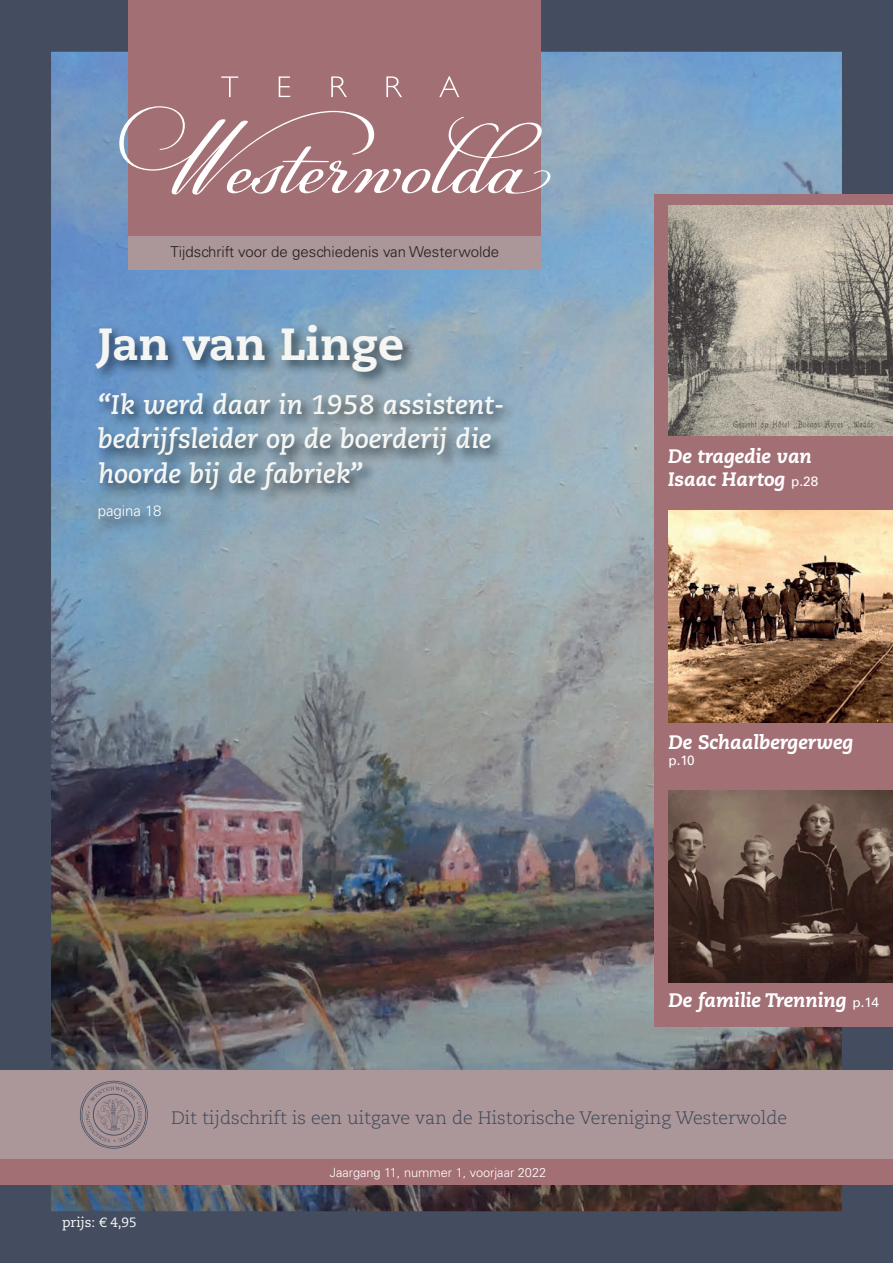
<style>
.page{position:relative;width:893px;height:1263px;background:#434d5f}
.page>*{position:absolute;margin:0;border:0;box-sizing:border-box;transform-origin:0 0}
.t1{font:800 45px "Caecilia LT Std";color:#f5f6f3}
.t2{font:italic 700 27px/34.5px "Caecilia LT Std";color:#f5f6f3}
.t3{font:italic 800 19.5px/23.4px "Caecilia LT Std";color:#fff}
.t4{font:300 18px "Caecilia LT Std";color:#3e4757}
.t5{font:300 15px "Univers LT Std";color:#231f20}
.t6{font:300 15px "Univers LT Std";color:#fff}
.t7{font:13.5px "Caecilia LT Std";color:#fafaf8}
.t8{font:13.5px "Univers LT Std";color:#fff}
.t9{font:300 12.75px "Univers LT Std";color:#fff}
.s1{font-family:"Univers LT Std";font-weight:400;font-style:normal;font-size:13.5px}
</style>
<div class="page">
<img style="left:51px;top:52px;width:791px;height:1159px">
<div style="left:129px;top:0;width:412px;height:236px;background:#a26f75"></div>
<div style="left:0;top:1070px;width:893px;height:89px;background:#ab9699"></div>
<div style="left:0;top:1159px;width:893px;height:25px;background:#a26f75"></div>
<div style="left:129px;top:236px;width:412px;height:33px;background:#ab9699"></div>
<div style="left:655px;top:195px;width:238px;height:832px;background:#a26f75"></div>
<img style="left:668px;top:206px;width:225px;height:229px">
<img style="left:668px;top:510px;width:225px;height:213px">
<img style="left:668px;top:790px;width:225px;height:192px">
<svg style="left:119px;top:106px;width:431px;height:89px"></svg>
<svg style="left:221px;top:76px;width:238px;height:21px"></svg>
<svg style="left:80px;top:1081px;width:68px;height:67px"></svg>
<img style="left:93px;top:321px;width:425px;height:213px">
<p class="t5" style="left:171px;top:243px;width:330px">Tijdschrift voor de geschiedenis van Westerwolde</p>
<h1 class="t1" style="left:98px;top:316px;width:308px">Jan van Linge</h1>
<p class="t2" style="left:98px;top:388px;width:408px">“Ik werd daar in 1958 assistent&shy;bedrijfsleider op de boerderij die hoorde bij de fabriek”</p>
<p class="t6" style="left:98px;top:501px;width:65px">pagina 18</p>
<p class="t3" style="left:668px;top:445px;width:152px">De tragedie van<br>Isaac Hartog <span class="s1">p.28</span></p>
<p class="t3" style="left:668px;top:731px;width:186px">De Schaalbergerweg</p>
<p class="t8" style="left:668px;top:752px;width:28px">p.10</p>
<p class="t3" style="left:668px;top:989px;width:212px">De familie Trenning <span class="s1">p.14</span></p>
<p class="t7" style="left:62px;top:1214px;width:76px">prijs: € 4,95</p>
<p class="t4" style="left:171px;top:1107px;width:617px">Dit tijdschrift is een uitgave van de Historische Vereniging Westerwolde</p>
<p class="t9" style="left:330px;top:1165px;width:218px">Jaargang 11, nummer 1, voorjaar 2022</p>
</div>
